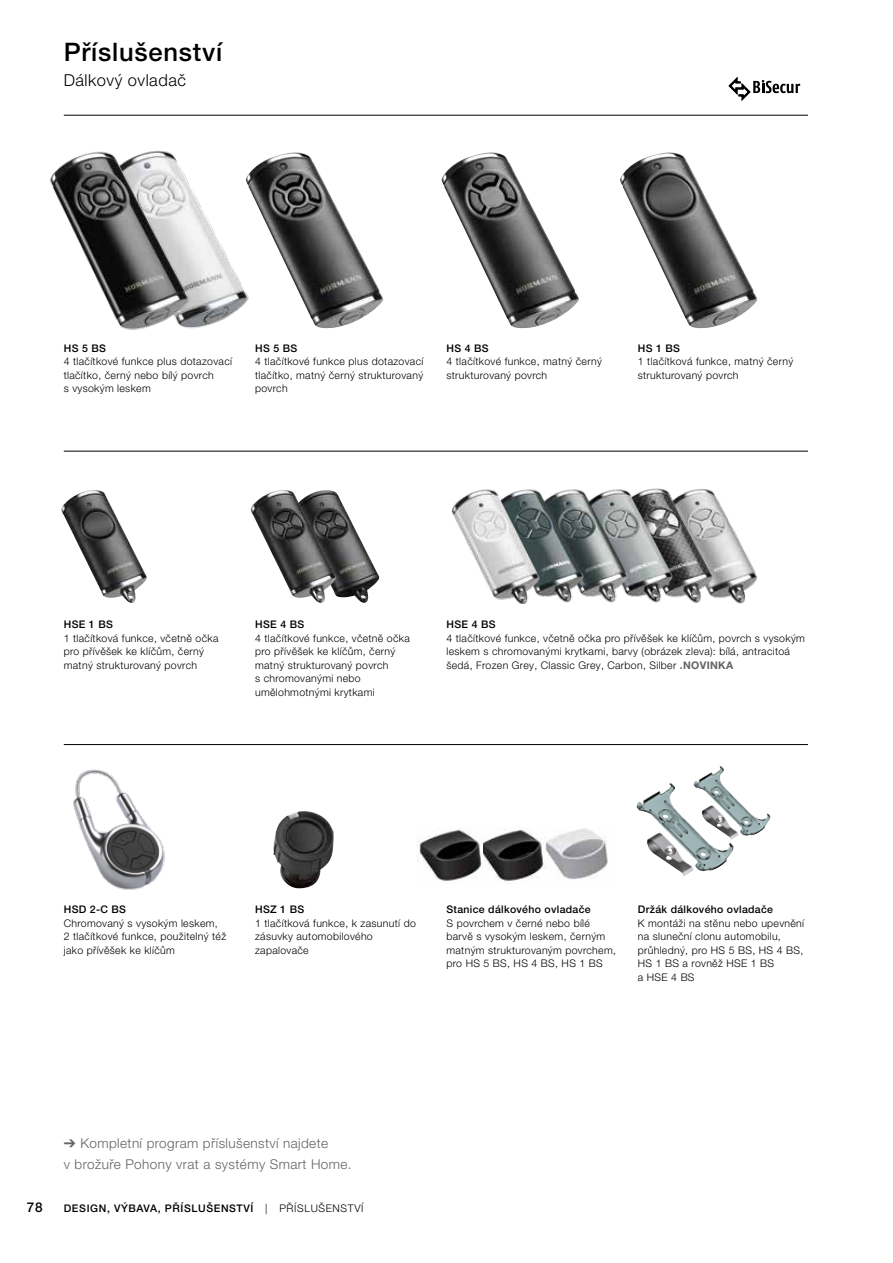
<style>
.page{position:relative;width:893px;height:1263px;background:#fff}
.page>*{position:absolute;margin:0;border:0;box-sizing:border-box;transform-origin:0 0}
.t1{font:500 25.5px "Hoermann Helvetica Neue";letter-spacing:.03em;color:#000}
.t2{font:300 16.5px "Hoermann Helvetica Neue";letter-spacing:.03em;color:#000}
.t3{font:300 13.5px/21.3px "Hoermann Helvetica Neue";letter-spacing:.03em;color:#646363}
.t4{font:500 13.5px "Hoermann Helvetica Neue";color:#000}
.t5{font:300 10.5px/13.5px "Hoermann Helvetica Neue";letter-spacing:.03em;color:#000}
.t6{font:500 10.5px "Hoermann Helvetica Neue";letter-spacing:.03em;color:#000}
.t7{font:500 10.5px "Hoermann Helvetica Neue";letter-spacing:.06em;color:#000}
.s1{font-weight:700;color:#646363}
.s2{font-weight:300}
</style>
<div class="page">
<img style="left:273px;top:811px;width:61px;height:78px">
<img style="left:73px;top:769px;width:92px;height:121px">
<img style="left:727px;top:517px;width:31px;height:87px">
<img style="left:682px;top:489px;width:45px;height:114px">
<img style="left:637px;top:488px;width:45px;height:115px">
<img style="left:593px;top:489px;width:44px;height:114px">
<img style="left:337px;top:494px;width:43px;height:109px">
<img style="left:61px;top:490px;width:86px;height:113px">
<img style="left:250px;top:490px;width:87px;height:113px">
<img style="left:551px;top:489px;width:42px;height:114px">
<img style="left:452px;top:489px;width:99px;height:115px">
<img style="left:255px;top:152px;width:129px;height:176px">
<img style="left:196px;top:167px;width:59px;height:161px">
<img style="left:49px;top:150px;width:147px;height:180px">
<img style="left:441px;top:152px;width:138px;height:176px">
<img style="left:620px;top:152px;width:138px;height:176px">
<img style="left:482px;top:828px;width:126px;height:53px">
<img style="left:416px;top:828px;width:66px;height:53px">
<img style="left:693px;top:766px;width:75px;height:70px">
<hr style="left:64px;top:451px;width:744px;height:1px;background:#000">
<hr style="left:64px;top:744px;width:744px;height:1px;background:#000">
<svg style="left:729px;top:77px;width:71px;height:24px"></svg>
<hr style="left:64px;top:115px;width:744px;height:1px;background:#000">
<h1 class="t1" style="left:64px;top:34px;width:160px">Příslušenství</h1>
<h2 class="t2" style="left:64px;top:69px;width:124px">Dálkový ovladač</h2>
<p class="t6" style="left:64px;top:341px;width:44px">HS 5 BS</p>
<p class="t5" style="left:64px;top:354px;width:170px">4 tlačítkové funkce plus dotazovací tlačítko, černý nebo bílý povrch<br>s vysokým leskem</p>
<p class="t6" style="left:255px;top:341px;width:44px">HS 5 BS</p>
<p class="t5" style="left:255px;top:354px;width:170px;text-align:justify">4 tlačítkové funkce plus dotazovací tlačítko, matný černý strukturovaný povrch</p>
<p class="t6" style="left:446px;top:341px;width:44px">HS 4 BS</p>
<p class="t5" style="left:446px;top:354px;width:157px">4 tlačítkové funkce, matný černý strukturovaný povrch</p>
<p class="t6" style="left:638px;top:341px;width:44px">HS 1 BS</p>
<p class="t5" style="left:638px;top:354px;width:157px">1 tlačítková funkce, matný černý strukturovaný povrch</p>
<p class="t6" style="left:64px;top:617px;width:51px">HSE 1 BS</p>
<p class="t5" style="left:64px;top:631px;width:156px">1 tlačítková funkce, včetně očka pro přívěšek ke klíčům, černý matný strukturovaný povrch</p>
<p class="t6" style="left:255px;top:617px;width:51px">HSE 4 BS</p>
<p class="t5" style="left:255px;top:631px;width:156px">4 tlačítkové funkce, včetně očka pro přívěšek ke klíčům, černý matný strukturovaný povrch<br>s chromovanými nebo umělohmotnými krytkami</p>
<p class="t6" style="left:446px;top:617px;width:51px">HSE 4 BS</p>
<p class="t5" style="left:446px;top:631px;width:360px">4 tlačítkové funkce, včetně očka pro přívěšek ke klíčům, povrch s vysokým leskem s chromovanými krytkami, barvy (obrázek zleva): bílá, antracitoá šedá, Frozen Grey, Classic Grey, Carbon, Silber <span class="s1">.NOVINKA</span></p>
<p class="t6" style="left:64px;top:902px;width:64px">HSD 2-C BS</p>
<p class="t5" style="left:64px;top:915px;width:164px">Chromovaný s vysokým leskem,<br>2 tlačítkové funkce, použitelný též jako přívěšek ke klíčům</p>
<p class="t6" style="left:255px;top:902px;width:51px">HSZ 1 BS</p>
<p class="t5" style="left:255px;top:915px;width:162px">1 tlačítková funkce, k zasunutí do zásuvky automobilového zapalovače</p>
<p class="t6" style="left:446px;top:902px;width:146px">Stanice dálkového ovladače</p>
<p class="t5" style="left:446px;top:916px;width:171px">S povrchem v černé nebo bílé barvě s vysokým leskem, černým matným strukturovaným povrchem, pro HS 5 BS, HS 4 BS, HS 1 BS</p>
<p class="t6" style="left:638px;top:902px;width:137px">Držák dálkového ovladače</p>
<p class="t5" style="left:638px;top:916px;width:168px">K montáži na stěnu nebo upevnění na sluneční clonu automobilu, průhledný, pro HS 5 BS, HS 4 BS,<br>HS 1 BS a rovněž HSE 1 BS<br>a HSE 4 BS</p>
<p class="t3" style="left:64px;top:1132px;width:289px">➔ Kompletní program příslušenství najdete<br>v brožuře Pohony vrat a systémy Smart Home.</p>
<p class="t4" style="left:27px;top:1198px;width:17px">78</p>
<p class="t7" style="left:64px;top:1201px;width:301px">DESIGN, VÝBAVA, PŘÍSLUŠENSTVÍ <span class="s2">| PŘÍSLUŠENSTVÍ</span></p>
</div>
